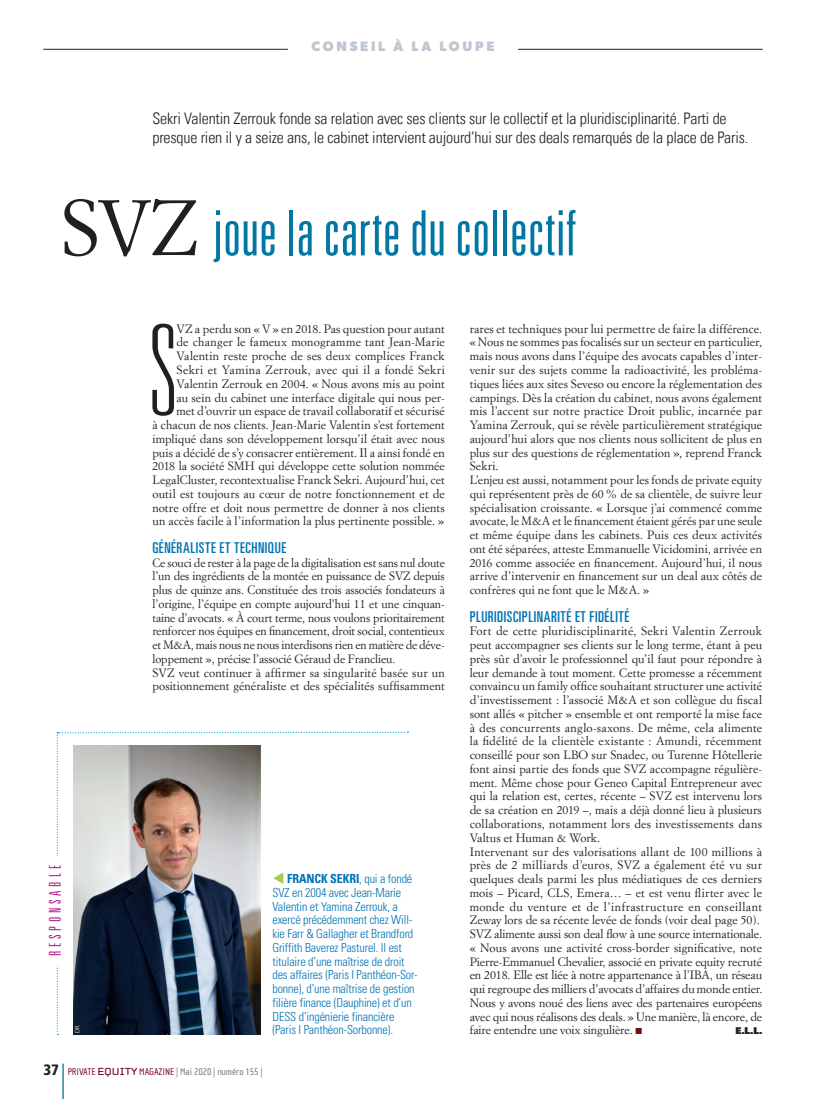
<style>
.page{position:relative;width:833px;height:1099px;background:#fff}
.page>*{position:absolute;margin:0;border:0;box-sizing:border-box;transform-origin:0 0}
.t1{font:100 ultra-condensed 126.12px "Univers LT Std";color:#231f20}
.t2{font:300 ultra-condensed 62.5px "Univers";letter-spacing:.01em;color:#0078a3}
.t3{font:300 ultra-condensed 16.25px "Univers";letter-spacing:.23em;color:#b41e8d}
.t4{font:300 condensed 16px/18.8px "Univers LT";letter-spacing:-.01em;color:#231f20}
.t5{font:ultra-condensed 15px "Univers";letter-spacing:.04em;color:#0072b4}
.t6{font:700 13.75px "Gibson";letter-spacing:.2em;color:#bec7d1}
.t7{font:300 condensed 12.5px/13.8px "Univers";letter-spacing:-.01em;color:#0072b4}
.t8{font:11.88px/13.8px "Simoncini Garamond";letter-spacing:.005em;color:#231f20}
.t9{font:10px "Cholla Sans";letter-spacing:-.01em;color:#81736f}
.t10{font:900 9.38px "Univers";color:#231f20}
.t11{font:300 6.25px "Frutiger LT Std";color:#fff}
.s1{font-family:"Simoncini Garamond";font-weight:400;font-stretch:normal;font-size:76.88px;color:#231f20}
.s2{color:#a4ce4c}
.s3{font-weight:700}
.s4{font-family:"Frutiger LT Std";font-weight:900;font-stretch:condensed;font-size:15px;color:#231f20}
.s5{color:#7a0837}
.s6{font-family:"Cholla Unicase";font-size:15px;color:#7a0837}
.s7{color:#761015}
</style>
<div class="page">
<hr style="left:62px;top:1063px;width:2px;height:35px;background:#006c8f">
<hr style="left:43px;top:49px;width:245px;height:1px;background:#231f20">
<hr style="left:518px;top:49px;width:244px;height:1px;background:#231f20">
<svg style="left:57px;top:731px;width:351px;height:304px"></svg>
<img style="left:73px;top:745px;width:188px;height:289px">
<div style="left:47px;top:855px;width:15px;height:110px;background:#fff"></div>
<p class="t6" style="left:312px;top:38px;width:184px">CONSEIL À LA LOUPE</p>
<h3 class="t4" style="left:152px;top:109px;width:597px">Sekri Valentin Zerrouk fonde sa relation avec ses clients sur le collectif et la pluridisciplinarité. Parti de presque rien il y a seize ans, le cabinet intervient aujourd’hui sur des deals remarqués de la place de Paris.</h3>
<h2 class="t2" style="left:61px;top:201px;width:517px"><span class="s1">SVZ</span> joue la carte du collectif</h2>
<p class="t8" style="left:152px;top:321px;width:294px;text-align:right">VZ a perdu son « V » en 2018. Pas question pour autant<br>de changer le fameux monogramme tant Jean-Marie Valentin reste proche de ses deux complices Franck Sekri et Yamina Zerrouk, avec qui il a fondé Sekri Valentin Zerrouk en 2004. « Nous avons mis au point<br>au sein du cabinet une interface digitale qui nous per-<br>met d’ouvrir un espace de travail collaboratif et sécurisé<br>à chacun de nos clients. Jean-Marie Valentin s’est fortement impliqué dans son développement lorsqu’il était avec nous puis a décidé de s’y consacrer entièrement. Il a ainsi fondé en 2018 la société SMH qui développe cette solution nommée LegalCluster, recontextualise Franck Sekri. Aujourd’hui, cet outil est toujours au cœur de notre fonctionnement et de notre offre et doit nous permettre de donner à nos clients un accès facile à l’information la plus pertinente possible. »</p>
<p class="t5" style="left:152px;top:539px;width:135px">GÉNÉRALISTE ET TECHNIQUE</p>
<p class="t8" style="left:152px;top:555px;width:294px">Ce souci de rester à la page de la digitalisation est sans nul doute l’un des ingrédients de la montée en puissance de SVZ depuis plus de quinze ans. Constituée des trois associés fondateurs à l’origine, l’équipe en compte aujourd’hui 11 et une cinquan&shy;taine d’avocats. « À court terme, nous voulons prioritairement renforcer nos équipes en financement, droit social, contentieux et M&amp;A, mais nous ne nous interdisons rien en matière de déve&shy;loppement », précise l’associé Géraud de Franclieu.<br>SVZ veut continuer à affirmer sa singularité basée sur un positionnement généraliste et des spécialités suffisamment</p>
<h1 class="t1" style="left:150px;top:306px;width:28px">S</h1>
<h3 class="t3" style="left:47px;top:955px;width:92px;rotate:-90deg">RESPONSABLE</h3>
<p class="t7" style="left:272px;top:871px;width:146px"><span class="s2">▼</span> <span class="s3">FRANCK SEKRI</span>, qui a fondé<br>SVZ en 2004 avec Jean-Marie<br>Valentin et Yamina Zerrouk, a exercé précédemment chez Will&shy;kie Farr &amp; Gallagher et Brandford<br>Griffith Baverez Pasturel. Il est titulaire d’une maîtrise de droit des affaires (Paris I Panthéon-Sor&shy;bonne), d’une maîtrise de gestion filière finance (Dauphine) et d’un<br>DESS d’ingénierie financière (Paris I Panthéon-Sorbonne).</p>
<p class="t11" style="left:74px;top:1033px;width:9px;rotate:-90deg">DR</p>
<p class="t9" style="left:43px;top:1066px;width:221px"><span class="s4">37</span> <span class="s5">PRIVATE</span> <span class="s6">EQUITY</span> <span class="s5">MAGAZINE</span> | Mai 2020 | numéro 155 |</p>
<p class="t8" style="left:469px;top:321px;width:294px">rares et techniques pour lui permettre de faire la différence. « Nous ne sommes pas focalisés sur un secteur en particulier, mais nous avons dans l’équipe des avocats capables d’inter&shy;venir sur des sujets comme la radioactivité, les probléma&shy;tiques liées aux sites Seveso ou encore la réglementation des campings. Dès la création du cabinet, nous avons également mis l’accent sur notre practice Droit public, incarnée par Yamina Zerrouk, qui se révèle particulièrement stratégique aujourd’hui alors que nos clients nous sollicitent de plus en plus sur des questions de réglementation », reprend Franck Sekri.<br>L’enjeu est aussi, notamment pour les fonds de private equity qui représentent près de 60% de sa clientèle, de suivre leur spécialisation croissante. « Lorsque j’ai commencé comme avocate, le M&amp;A et le financement étaient gérés par une seule et même équipe dans les cabinets. Puis ces deux activités ont été séparées, atteste Emmanuelle Vicidomini, arrivée en 2016 comme associée en financement. Aujourd’hui, il nous arrive d’intervenir en financement sur un deal aux côtés de confrères qui ne font que le M&amp;A. »</p>
<p class="t5" style="left:469px;top:607px;width:161px">PLURIDISCIPLINARITÉ ET FIDÉLITÉ</p>
<p class="t8" style="left:469px;top:624px;width:294px">Fort de cette pluridisciplinarité, Sekri Valentin Zerrouk peut accompagner ses clients sur le long terme, étant à peu près sûr d’avoir le professionnel qu’il faut pour répondre à leur demande à tout moment. Cette promesse a récemment convaincu un family office souhaitant structurer une activité d’investissement : l’associé M&amp;A et son collègue du fiscal sont allés « pitcher » ensemble et ont remporté la mise face à des concurrents anglo-saxons. De même, cela alimente la fidélité de la clientèle existante : Amundi, récemment conseillé pour son LBO sur Snadec, ou Turenne Hôtellerie font ainsi partie des fonds que SVZ accompagne régulière&shy;ment. Même chose pour Geneo Capital Entrepreneur avec qui la relation est, certes, récente – SVZ est intervenu lors de sa création en 2019 –, mais a déjà donné lieu à plusieurs collaborations, notamment lors des investissements dans Valtus et Human &amp; Work.<br>Intervenant sur des valorisations allant de 100 millions à près de 2 milliards d’euros, SVZ a également été vu sur quelques deals parmi les plus médiatiques de ces derniers mois – Picard, CLS, Emera… – et est venu flirter avec le monde du venture et de l’infrastructure en conseillant Zeway lors de sa récente levée de fonds (voir deal page 50).<br>SVZ alimente aussi son deal flow à une source internationale. « Nous avons une activité cross-border significative, note Pierre-Emmanuel Chevalier, associé en private equity recruté en 2018. Elle est liée à notre appartenance à l’IBA, un réseau qui regroupe des milliers d’avocats d’affaires du monde entier.<br>Nous y avons noué des liens avec des partenaires européens avec qui nous réalisons des deals. » Une manière, là encore, de faire entendre une voix singulière. <span class="s7">■</span></p>
<p class="t10" style="left:735px;top:1024px;width:28px">E.L.L.</p>
</div>
